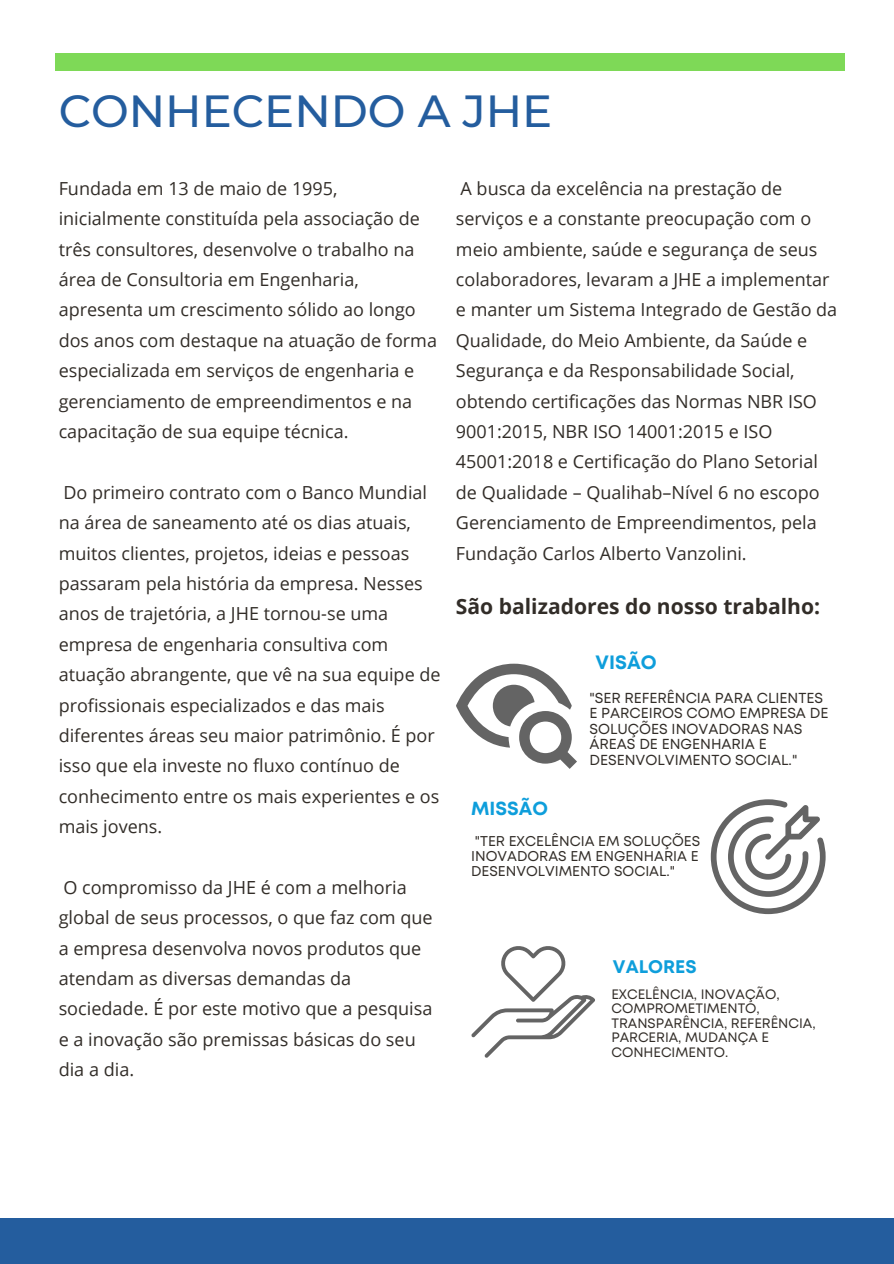
<style>
.page{position:relative;width:894px;height:1264px;background:#fff}
.page>*{position:absolute;margin:0;border:0;box-sizing:border-box;transform-origin:0 0}
.t1{font:500 44.85px "Montserrat";color:#245d9e}
.t2{font:700 21px "Open Sans";color:#322d28}
.t3{font:700 19.2px "Mont";color:#0e9edb}
.t4{font:700 18.9px "Mont";color:#0e9edb}
.t5{font:700 18.15px "Mont";color:#0e9edb}
.t6{font:18px/30.3px "Open Sans";color:#322d28}
.t7{font:14.4px/15.3px "Mont";color:#322d28}
.t8{font:14.1px/15px "Mont";color:#322d28;text-align:justify}
.t9{font:13.65px/14.5px "Mont";color:#322d28}
</style>
<div class="page">
<div style="left:55px;top:53px;width:789px;height:17px;background:#7ed957"></div>
<div style="left:0;top:1218px;width:893px;height:45px;background:#245d9e"></div>
<svg style="left:456px;top:663px;width:121px;height:105px"></svg>
<svg style="left:710px;top:799px;width:115px;height:115px"></svg>
<svg style="left:471px;top:946px;width:124px;height:111px"></svg>
<h1 class="t1" style="left:59px;top:83px;width:495px">CONHECENDO A JHE</h1>
<p class="t6" style="left:59px;top:173px;width:380px">Fundada em 13 de maio de 1995, inicialmente constituída pela associação de três consultores, desenvolve o trabalho na área de Consultoria em Engenharia, apresenta um crescimento sólido ao longo dos anos com destaque na atuação de forma especializada em serviços de engenharia e gerenciamento de empreendimentos e na capacitação de sua equipe técnica.</p>
<p class="t6" style="left:59px;top:476px;width:383px">Do primeiro contrato com o Banco Mundial na área de saneamento até os dias atuais, muitos clientes, projetos, ideias e pessoas passaram pela história da empresa. Nesses anos de trajetória, a JHE tornou-se uma empresa de engenharia consultiva com atuação abrangente, que vê na sua equipe de profissionais especializados e das mais diferentes áreas seu maior patrimônio. É por isso que ela investe no fluxo contínuo de conhecimento entre os mais experientes e os mais jovens.</p>
<p class="t6" style="left:59px;top:871px;width:375px">O compromisso da JHE é com a melhoria global de seus processos, o que faz com que a empresa desenvolva novos produtos que atendam as diversas demandas da sociedade. É por este motivo que a pesquisa e a inovação são premissas básicas do seu dia a dia.</p>
<p class="t6" style="left:456px;top:173px;width:383px">A busca da excelência na prestação de serviços e a constante preocupação com o meio ambiente, saúde e segurança de seus colaboradores, levaram a JHE a implementar e manter um Sistema Integrado de Gestão da Qualidade, do Meio Ambiente, da Saúde e Segurança e da Responsabilidade Social, obtendo certificações das Normas NBR ISO 9001:2015, NBR ISO 14001:2015 e ISO 45001:2018 e Certificação do Plano Setorial de Qualidade – Qualihab–Nível 6 no escopo Gerenciamento de Empreendimentos, pela Fundação Carlos Alberto Vanzolini.</p>
<p class="t2" style="left:456px;top:591px;width:365px">São balizadores do nosso trabalho:</p>
<p class="t3" style="left:595px;top:654px;width:63px">VISÃO</p>
<p class="t4" style="left:471px;top:801px;width:78px">MISSÃO</p>
<p class="t7" style="left:589px;top:691px;width:240px">"SER REFERÊNCIA PARA CLIENTES<br>E PARCEIROS COMO EMPRESA DE<br>SOLUÇÕES INOVADORAS NAS<br>ÁREAS DE ENGENHARIA E<br>DESENVOLVIMENTO SOCIAL."</p>
<p class="t8" style="left:471px;top:834px;width:230px">"TER EXCELÊNCIA EM SOLUÇÕES INOVADORAS EM ENGENHARIA E DESENVOLVIMENTO SOCIAL."</p>
<p class="t5" style="left:612px;top:960px;width:85px">VALORES</p>
<p class="t9" style="left:611px;top:987px;width:206px">EXCELÊNCIA, INOVAÇÃO,<br>COMPROMETIMENTO,<br>TRANSPARÊNCIA, REFERÊNCIA,<br>PARCERIA, MUDANÇA E<br>CONHECIMENTO.</p>
</div>
